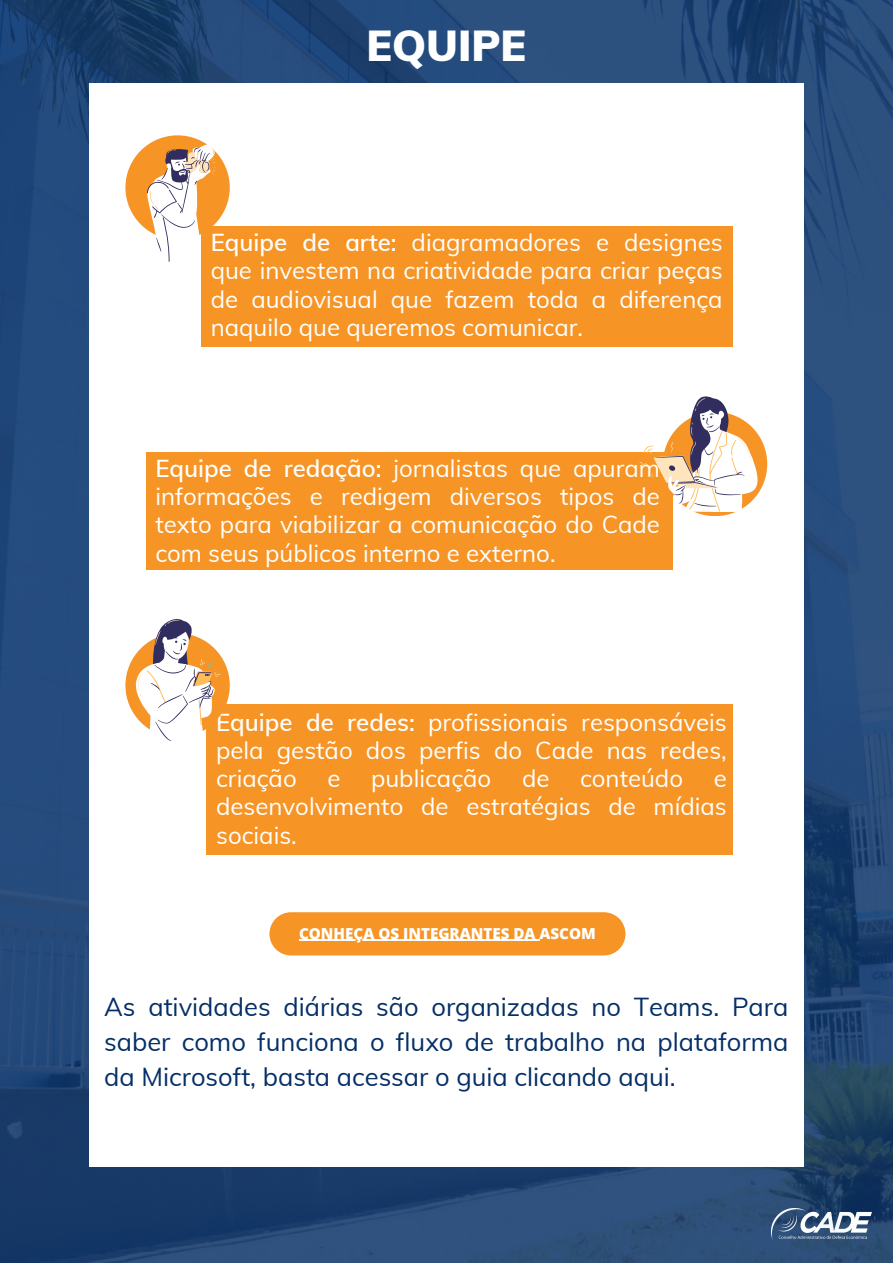
<style>
.page{position:relative;width:893px;height:1264px;background:#fff}
.page>*{position:absolute;margin:0;border:0;box-sizing:border-box;transform-origin:0 0}
.t1{font:900 42.3px "Muli";color:#fff}
.t2{font:25.5px/34.8px "Muli";color:#052f66;text-align:justify}
.t3{font:24px/28px "Muli";color:#fff;text-align:justify}
.t4{font:800 15.15px "Open Sans";color:#fff}
.s1{font-weight:600}
</style>
<div class="page">
<img style="left:0;top:0;width:892px;height:1262px">
<img style="left:771px;top:1208px;width:100px;height:31px">
<div style="left:89px;top:83px;width:714px;height:1083px;background:#fff"></div>
<div style="left:201px;top:226px;width:531px;height:120px;background:#f69425"></div>
<div style="left:206px;top:704px;width:526px;height:151px;background:#f69425"></div>
<div style="left:146px;top:452px;width:526px;height:118px;background:#f69425"></div>
<div style="left:663px;top:412px;width:104px;height:104px;background:#f69425;border-radius:50%"></div>
<svg style="left:639px;top:396px;width:118px;height:116px"></svg>
<div style="left:125px;top:135px;width:105px;height:105px;background:#f69425;border-radius:50%"></div>
<svg style="left:146px;top:144px;width:70px;height:118px"></svg>
<div style="left:125px;top:633px;width:105px;height:104px;background:#f69425;border-radius:50%"></div>
<svg style="left:134px;top:619px;width:87px;height:122px"></svg>
<div style="left:269px;top:912px;width:356px;height:43px;background:#f69425"></div>
<hr style="left:299px;top:939px;width:240px;height:1px;background:#fff">
<p class="t1" style="left:366px;top:18px;width:161px">EQUIPE</p>
<p class="t3" style="left:211px;top:228px;width:513px"><span class="s1">Equipe de arte:</span> diagramadores e designes que investem na criatividade para criar peças de audiovisual que fazem toda a diferença naquilo que queremos comunicar.</p>
<p class="t3" style="left:155px;top:454px;width:506px"><span class="s1">Equipe de redação:</span> jornalistas que apuram informações e redigem diversos tipos de texto para viabilizar a comunicação do Cade com seus públicos interno e externo.</p>
<p class="t3" style="left:216px;top:708px;width:512px"><span class="s1">Equipe de redes:</span> profissionais responsáveis pela gestão dos perfis do Cade nas redes, criação</p>
<p class="t3" style="left:327px;top:764px;width:15px">e</p>
<p class="t3" style="left:371px;top:764px;width:122px">publicação</p>
<p class="t3" style="left:522px;top:764px;width:29px">de</p>
<p class="t3" style="left:580px;top:764px;width:104px">conteúdo</p>
<p class="t3" style="left:216px;top:764px;width:512px;text-indent:497px">e desenvolvimento de estratégias de mídias sociais.</p>
<p class="t4" style="left:299px;top:922px;width:298px">CONHEÇA OS INTEGRANTES DA ASCOM</p>
<p class="t2" style="left:104px;top:989px;width:685px">As atividades diárias são organizadas no Teams. Para saber como funciona o fluxo de trabalho na plataforma da Microsoft, basta acessar o guia clicando aqui.</p>
</div>
